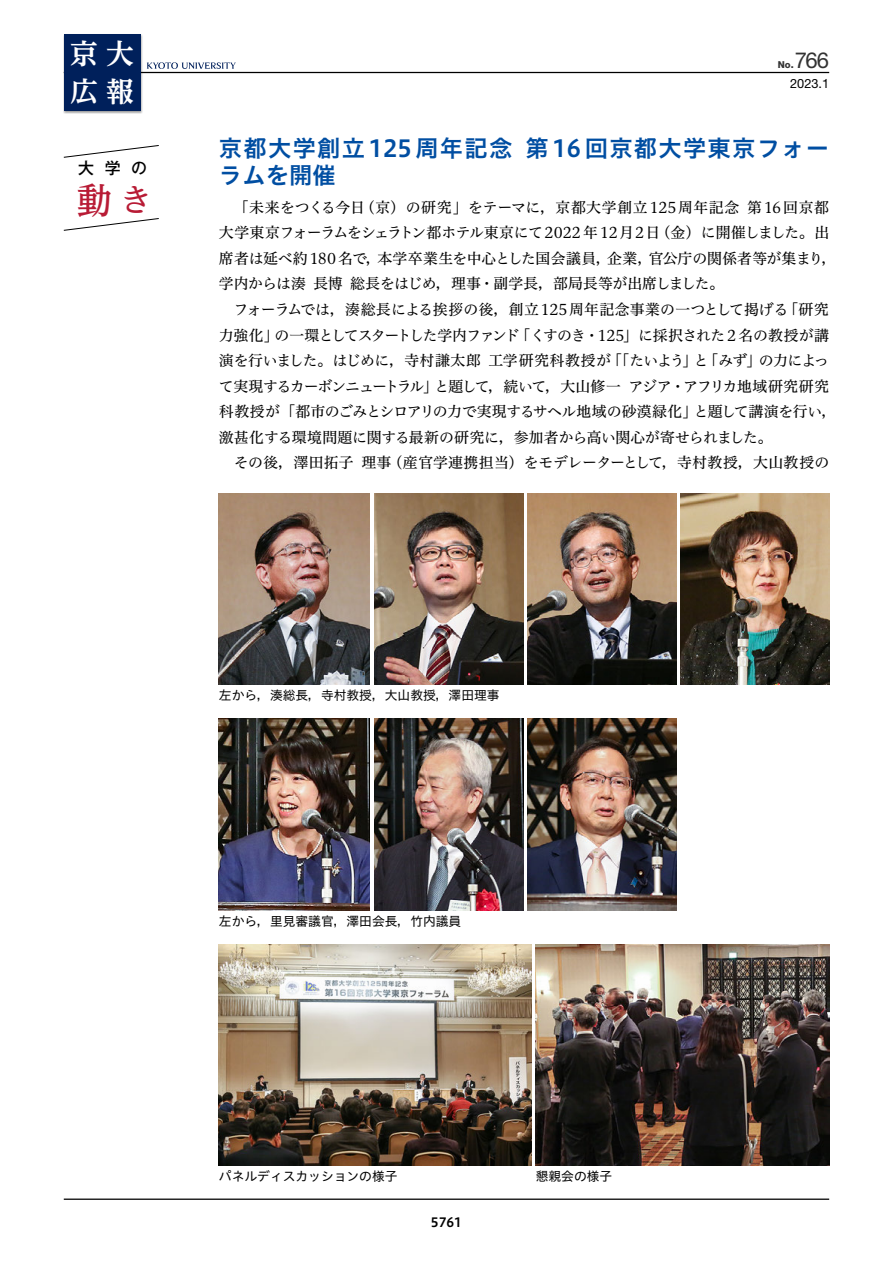
<style>
.page{position:relative;width:893px;height:1263px;background:#fff}
.page>*{position:absolute;margin:0;border:0;box-sizing:border-box;transform-origin:0 0}
.t1{font:500 36.15px "UD Reimin Pro";color:#b81b35}
.t2{font:700 27.75px/38.2px "UD Reimin Pro";color:#fff}
.t3{font:23.4px/27.6px "Hiragino UD Sans Std W6";letter-spacing:.05em;color:#004ea2}
.t4{font:22.05px "Helvetica Neue LT Std";color:#333}
.t5{font:500 15.9px "Gothic MB101 Pro";color:#000}
.t6{font:14.85px/25.5px "Hiragino UD Serif Std N W4";letter-spacing:-.01em;color:#000}
.t7{font:12.75px "Hiragino UD Sans Std W4";color:#000}
.t8{font:12.75px "Helvetica Neue LT Std";color:#000}
.t9{font:12.75px "Hiragino UD Sans Std W6";color:#000}
.t10{font:800 9.6px "Helvetica Neue LT Std";color:#333}
.s1{font-size:31.95px}
</style>
<div class="page">
<hr style="left:64px;top:1198px;width:765px;height:2px;background:#000">
<svg style="left:63px;top:218px;width:96px;height:13px"></svg>
<svg style="left:63px;top:145px;width:96px;height:13px"></svg>
<hr style="left:64px;top:72px;width:765px;height:1px;background:#000">
<div style="left:63px;top:33px;width:80px;height:81px;background:#000;opacity:.4"></div>
<div style="left:64px;top:34px;width:76px;height:77px;background:#00205b"></div>
<svg style="left:147px;top:62px;width:89px;height:7px"></svg>
<img style="left:680px;top:493px;width:149px;height:192px">
<img style="left:219px;top:493px;width:151px;height:192px">
<img style="left:527px;top:493px;width:149px;height:192px">
<img style="left:374px;top:493px;width:149px;height:192px">
<img style="left:219px;top:944px;width:312px;height:221px">
<img style="left:536px;top:944px;width:293px;height:221px">
<img style="left:374px;top:719px;width:149px;height:191px">
<img style="left:219px;top:719px;width:151px;height:191px">
<img style="left:527px;top:719px;width:149px;height:191px">
<h2 class="t2" style="left:70px;top:34px;width:65px">京大広報</h2>
<p class="t5" style="left:78px;top:155px;width:71px">大学の</p>
<h1 class="t1" style="left:77px;top:170px;width:77px">動<span class="s1">き</span></h1>
<p class="t10" style="left:778px;top:59px;width:17px">No.</p>
<h3 class="t4" style="left:795px;top:47px;width:36px">766</h3>
<p class="t8" style="left:790px;top:76px;width:41px">2023.1</p>
<h3 class="t3" style="left:219px;top:133px;width:612px">京都大学創立 125 周年記念 第 16 回京都大学東京フォーラムを開催</h3>
<p class="t6" style="left:219px;top:194px;width:619px;text-indent:15px">「未来をつくる今日（京）の研究」をテーマに，京都大学創立125周年記念 第16回京都大学東京フォーラムをシェラトン都ホテル東京にて2022 年12月2日（金）に開催しました。出席者は延べ約180 名で，本学卒業生を中心とした国会議員，企業，官公庁の関係者等が集まり，学内からは湊 長博 総長をはじめ，理事・副学長，部局長等が出席しました。</p>
<p class="t6" style="left:219px;top:296px;width:619px;text-indent:15px">フォーラムでは，湊総長による挨拶の後，創立125周年記念事業の一つとして掲げる「研究力強化」の一環としてスタートした学内ファンド「くすのき・125」に採択された2 名の教授が講演を行いました。はじめに，寺村謙太郎 工学研究科教授が「「たいよう」と「みず」の力によって実現するカーボンニュートラル」と題して，続いて，大山修一 アジア・アフリカ地域研究研究科教授が「都市のごみとシロアリの力で実現するサヘル地域の砂漠緑化」と題して講演を行い，激甚化する環境問題に関する最新の研究に，参加者から高い関心が寄せられました。</p>
<p class="t6" style="left:234px;top:449px;width:597px">その後，澤田拓子 理事（産官学連携担当）をモデレーターとして，寺村教授，大山教授の</p>
<p class="t7" style="left:219px;top:686px;width:282px">左から，湊総長，寺村教授，大山教授，澤田理事</p>
<p class="t7" style="left:219px;top:911px;width:244px">左から，里見審議官，澤田会長，竹内議員</p>
<p class="t7" style="left:219px;top:1166px;width:180px">パネルディスカッションの様子</p>
<p class="t9" style="left:431px;top:1213px;width:33px">5761</p>
<p class="t7" style="left:536px;top:1166px;width:78px">懇親会の様子</p>
</div>
